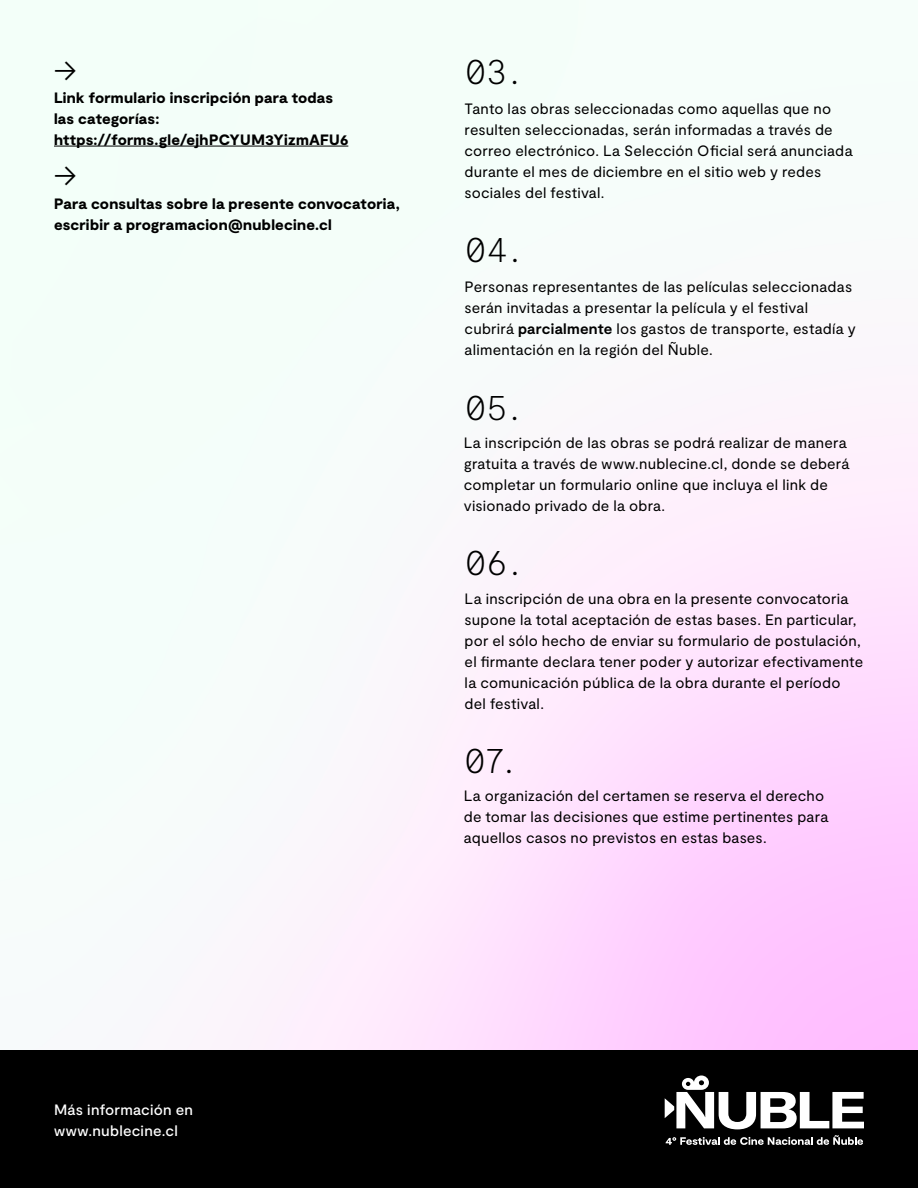
<style>
.page{position:relative;width:918px;height:1188px;background:#fff}
.page>*{position:absolute;margin:0;border:0;box-sizing:border-box;transform-origin:0 0}
.t1{font:37.5px "Moderat Mono Thin";letter-spacing:-.035em;color:#000}
.t2{font:15px/21px "Moderat";letter-spacing:.015em;color:#000}
.t3{font:900 15px/21px "Moderat";letter-spacing:.015em;color:#000}
.t4{font:500 15px/21px "Moderat";letter-spacing:.015em;color:#fff}
.s1{font-weight:700}
</style>
<div class="page">
<div style="left:0;top:1050px;width:918px;height:138px;background:#000"></div>
<hr style="left:54px;top:146px;width:294px;height:1px;background:#000">
<svg style="left:665px;top:1076px;width:199px;height:53px"></svg>
<svg style="left:666px;top:1135px;width:197px;height:10px"></svg>
<h1 class="t1" style="left:54px;top:49px;width:24px">→</h1>
<p class="t3" style="left:54px;top:88px;width:296px">Link formulario inscripción para todas las categorías: https://forms.gle/ejhPCYUM3YizmAFU6</p>
<h1 class="t1" style="left:54px;top:154px;width:24px">→</h1>
<p class="t3" style="left:54px;top:194px;width:347px">Para consultas sobre la presente convocatoria, escribir a programacion@nublecine.cl</p>
<h1 class="t1" style="left:465px;top:49px;width:63px">03.</h1>
<p class="t2" style="left:465px;top:99px;width:389px">Tanto las obras seleccionadas como aquellas que no resulten seleccionadas, serán informadas a través de correo electrónico. La Selección Oficial será anunciada durante el mes de diciembre en el sitio web y redes sociales del festival.</p>
<h1 class="t1" style="left:465px;top:227px;width:63px">04.</h1>
<p class="t2" style="left:465px;top:277px;width:393px">Personas representantes de las películas seleccionadas serán invitadas a presentar la película y el festival cubrirá <span class="s1">parcialmente</span> los gastos de transporte, estadía y alimentación en la región del Ñuble.</p>
<h1 class="t1" style="left:465px;top:385px;width:63px">05.</h1>
<p class="t2" style="left:464px;top:433px;width:387px">La inscripción de las obras se podrá realizar de manera gratuita a través de www.nublecine.cl, donde se deberá completar un formulario online que incluya el link de visionado privado de la obra.</p>
<h1 class="t1" style="left:465px;top:541px;width:63px">06.</h1>
<p class="t2" style="left:465px;top:589px;width:400px">La inscripción de una obra en la presente convocatoria supone la total aceptación de estas bases. En particular, por el sólo hecho de enviar su formulario de postulación, el firmante declara tener poder y autorizar efectivamente la comunicación pública de la obra durante el período del festival.</p>
<h1 class="t1" style="left:464px;top:738px;width:58px">07.</h1>
<p class="t2" style="left:464px;top:786px;width:366px">La organización del certamen se reserva el derecho de tomar las decisiones que estime pertinentes para aquellos casos no previstos en estas bases.</p>
<p class="t4" style="left:54px;top:1099px;width:141px">Más información en www.nublecine.cl</p>
</div>
